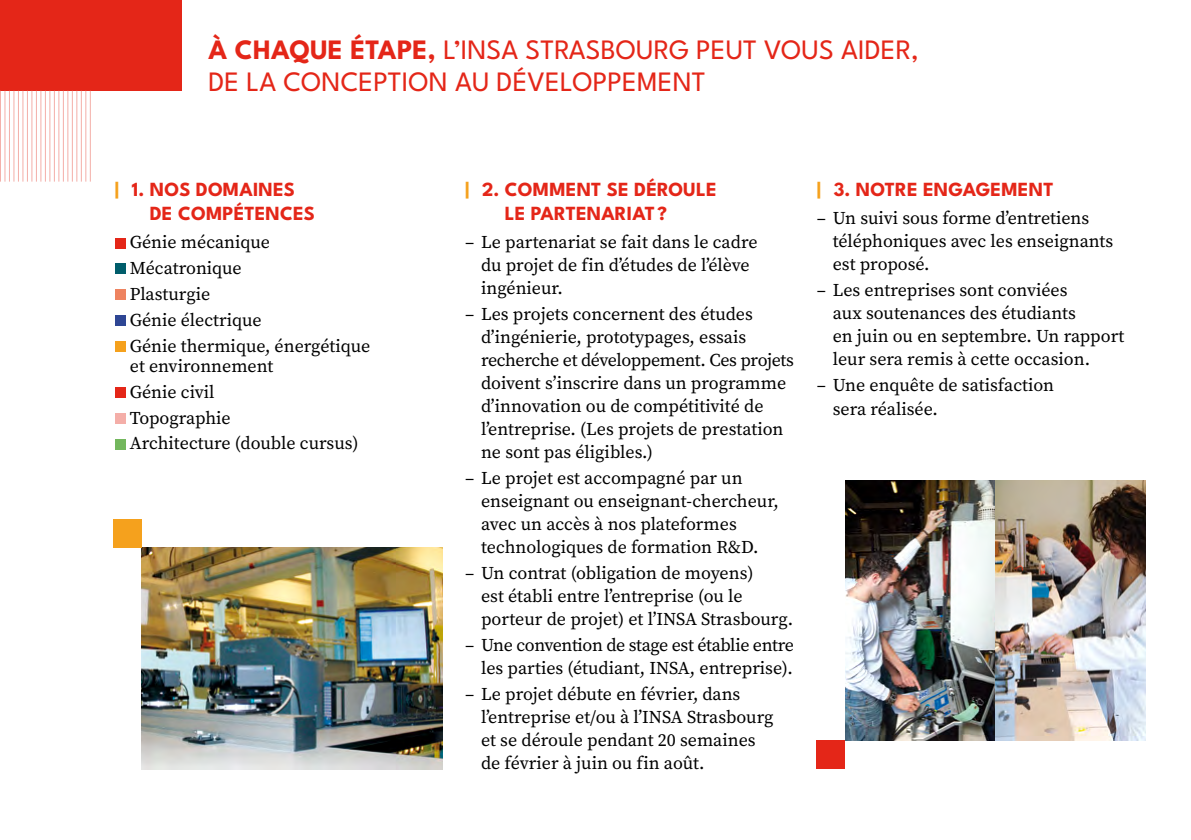
<style>
.page{position:relative;width:1191px;height:840px;background:#fff}
.page>*{position:absolute;margin:0;border:0;box-sizing:border-box;transform-origin:0 0}
.Titre{font:28px/32px "League Spartan";letter-spacing:.005em;color:#e42618}
.t1{font:700 20px/24px "League Spartan";letter-spacing:.005em;color:#e42618}
.texte_tab{font:18px/23px "Source Serif Pro";color:#000}
.texte_tab-2{font:18px/23px "Source Serif Pro";letter-spacing:-.02em;color:#000;text-align:right}
.s1{font-weight:700}
.s2{color:#f5a11d}
</style>
<div class="page">
<div style="left:115px;top:238px;width:10px;height:10px;background:#e42618"></div>
<div style="left:115px;top:263px;width:10px;height:11px;background:#005d6b"></div>
<div style="left:115px;top:289px;width:10px;height:11px;background:#ee8360"></div>
<div style="left:115px;top:315px;width:10px;height:11px;background:#2e4694"></div>
<div style="left:115px;top:341px;width:10px;height:10px;background:#f5a11d"></div>
<div style="left:115px;top:387px;width:10px;height:10px;background:#e42618"></div>
<div style="left:115px;top:413px;width:10px;height:10px;background:#f4aea8"></div>
<div style="left:115px;top:438px;width:10px;height:11px;background:#73b75d"></div>
<img style="left:142px;top:547px;width:300px;height:221px">
<img style="left:845px;top:480px;width:150px;height:260px">
<img style="left:995px;top:480px;width:150px;height:260px">
<div style="left:816px;top:740px;width:29px;height:28px;background:#e42618"></div>
<div style="left:113px;top:519px;width:29px;height:28px;background:#f5a11d"></div>
<div style="left:0;top:0;width:181px;height:91px;background:#e42618"></div>
<hr style="left:0;top:91px;width:1px;height:90px;background:#f4aea8">
<hr style="left:5px;top:91px;width:1px;height:90px;background:#f4aea8">
<hr style="left:9px;top:91px;width:1px;height:90px;background:#f4aea8">
<hr style="left:14px;top:91px;width:1px;height:90px;background:#f4aea8">
<hr style="left:18px;top:91px;width:1px;height:90px;background:#f4aea8">
<hr style="left:22px;top:91px;width:1px;height:90px;background:#f4aea8">
<hr style="left:27px;top:91px;width:1px;height:90px;background:#f4aea8">
<hr style="left:31px;top:91px;width:1px;height:90px;background:#f4aea8">
<hr style="left:36px;top:91px;width:1px;height:90px;background:#f4aea8">
<hr style="left:40px;top:91px;width:1px;height:90px;background:#f4aea8">
<hr style="left:45px;top:91px;width:1px;height:90px;background:#f4aea8">
<hr style="left:49px;top:91px;width:1px;height:90px;background:#f4aea8">
<hr style="left:54px;top:91px;width:1px;height:90px;background:#f4aea8">
<hr style="left:58px;top:91px;width:1px;height:90px;background:#f4aea8">
<hr style="left:63px;top:91px;width:1px;height:90px;background:#f4aea8">
<hr style="left:67px;top:91px;width:1px;height:90px;background:#f4aea8">
<hr style="left:72px;top:91px;width:1px;height:90px;background:#f4aea8">
<hr style="left:76px;top:91px;width:1px;height:90px;background:#f4aea8">
<hr style="left:81px;top:91px;width:1px;height:90px;background:#f4aea8">
<hr style="left:85px;top:91px;width:1px;height:90px;background:#f4aea8">
<hr style="left:90px;top:91px;width:1px;height:90px;background:#f4aea8">
<p class="Titre" style="left:208px;top:31px;width:712px"><span class="s1">À CHAQUE ÉTAPE,</span> L’INSA STRASBOURG PEUT VOUS AIDER,<br>DE LA CONCEPTION AU DÉVELOPPEMENT</p>
<p class="t1" style="left:150px;top:175px;width:167px;text-indent:-35px"><span class="s2">|</span> 1. NOS DOMAINES<br>DE COMPÉTENCES</p>
<p class="texte_tab" style="left:130px;top:231px;width:142px">Génie mécanique</p>
<p class="texte_tab" style="left:130px;top:256px;width:113px">Mécatronique</p>
<p class="texte_tab" style="left:130px;top:282px;width:82px">Plasturgie</p>
<p class="texte_tab" style="left:130px;top:308px;width:133px">Génie électrique</p>
<p class="texte_tab" style="left:130px;top:335px;width:242px;line-height:20px">Génie thermique, énergétique et environnement</p>
<p class="texte_tab" style="left:130px;top:380px;width:86px">Génie civil</p>
<p class="texte_tab" style="left:130px;top:406px;width:102px">Topographie</p>
<p class="texte_tab" style="left:130px;top:431px;width:230px">Architecture (double cursus)</p>
<p class="t1" style="left:465px;top:175px;width:253px;text-align:center"><span class="s2">|</span> 2. COMMENT SE DÉROULE<br>LE PARTENARIAT ?</p>
<p class="texte_tab" style="left:481px;top:231px;width:278px;text-indent:-16px">– Le partenariat se fait dans le cadre du projet de fin d’études de l’élève ingénieur.</p>
<p class="texte_tab" style="left:481px;top:302px;width:314px;text-indent:-16px">– Les projets concernent des études d’ingénierie, prototypages, essais recherche et développement. Ces projets doivent s’inscrire dans un programme d’innovation ou de compétitivité de l’entreprise. (Les projets de prestation ne sont pas éligibles.)</p>
<p class="texte_tab" style="left:481px;top:466px;width:299px;text-indent:-16px">– Le projet est accompagné par un enseignant ou enseignant-chercheur, avec un accès à nos plateformes technologiques de formation R&amp;D.</p>
<p class="texte_tab" style="left:481px;top:561px;width:313px;text-indent:-16px">– Un contrat (obligation de moyens)<br>est établi entre l’entreprise (ou le porteur de projet) et l’INSA Strasbourg.</p>
<p class="texte_tab-2" style="left:465px;top:633px;width:330px">– Une convention de stage est établie entre les parties (étudiant, INSA, entreprise).</p>
<p class="texte_tab" style="left:481px;top:682px;width:294px;text-indent:-16px">– Le projet débute en février, dans l’entreprise et/ou à l’INSA Strasbourg et se déroule pendant 20 semaines de février à juin ou fin août.</p>
<p class="t1" style="left:816px;top:175px;width:238px"><span class="s2">|</span> 3. NOTRE ENGAGEMENT</p>
<p class="texte_tab" style="left:832px;top:207px;width:282px;text-indent:-16px">– Un suivi sous forme d’entretiens téléphoniques avec les enseignants est proposé.</p>
<p class="texte_tab" style="left:832px;top:278px;width:293px;text-indent:-16px">– Les entreprises sont conviées<br>aux soutenances des étudiants<br>en juin ou en septembre. Un rapport leur sera remis à cette occasion.</p>
<p class="texte_tab" style="left:832px;top:373px;width:223px;line-height:24px;text-indent:-16px">– Une enquête de satisfaction sera réalisée.</p>
</div>
